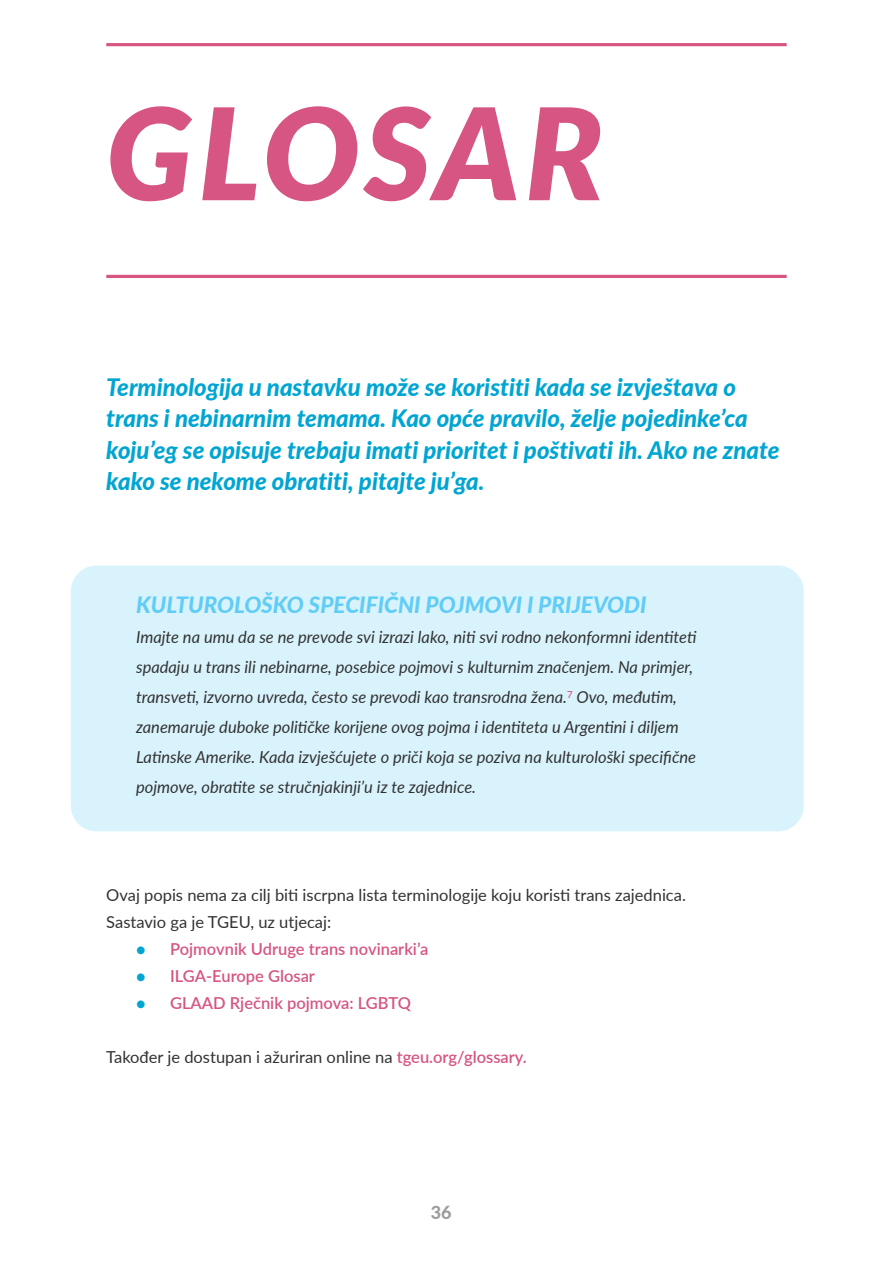
<style>
.page{position:relative;width:893px;height:1263px;background:#fff}
.page>*{position:absolute;margin:0;border:0;box-sizing:border-box;transform-origin:0 0}
.t1{font:italic 900 127.5px "Lato";letter-spacing:.035em;color:#d65583}
.t2{font:italic 800 24px/31.5px "Lato";color:#00a5d2}
.t3{font:italic 800 22.5px "Lato";color:#61cdf6}
.t4{font:800 18px "Lato";color:#9d9d9c}
.t5{font:italic 16.5px/30px "Lato";color:#323232}
.t6{font:16.5px/27px "Lato";color:#323232}
.t7{font:600 16.5px "Lato";color:#d65583}
.s1{font-weight:800;color:#00a5d2}
.s2{font-weight:600;color:#d65583}
</style>
<div class="page">
<div style="left:71px;top:566px;width:733px;height:265px;background:#d9f3fc;border-radius:26px"></div>
<hr style="left:106px;top:43px;width:681px;height:3px;background:#d65583">
<hr style="left:106px;top:275px;width:681px;height:3px;background:#d65583">
<h1 class="t1" style="left:106px;top:58px;width:499px">GLOSAR</h1>
<p class="t2" style="left:106px;top:370px;width:675px">Terminologija u nastavku može se koristiti kada se izvještava o trans i nebinarnim temama. Kao opće pravilo, želje pojedinke’ca koju’eg se opisuje trebaju imati prioritet i poštivati ih. Ako ne znate kako se nekome obratiti, pitajte ju’ga.</p>
<h3 class="t3" style="left:136px;top:588px;width:512px">KULTUROLOŠKO SPECIFIČNI POJMOVI I PRIJEVODI</h3>
<p class="t5" style="left:136px;top:621px;width:562px">Imajte na umu da se ne prevode svi izrazi lako, niti svi rodno nekonformni identiteti spadaju u trans ili nebinarne, posebice pojmovi s kulturnim značenjem. Na primjer, transveti, izvorno uvreda, često se prevodi kao transrodna žena.<sup>7</sup> Ovo, međutim, zanemaruje duboke političke korijene ovog pojma i identiteta u Argentini i diljem Latinske Amerike. Kada izvješćujete o priči koja se poziva na kulturološki specifične pojmove, obratite se stručnjakinji’u iz te zajednice.</p>
<p class="t6" style="left:106px;top:881px;width:581px">Ovaj popis nema za cilj biti iscrpna lista terminologije koju koristi trans zajednica.<br>Sastavio ga je TGEU, uz utjecaj:</p>
<p class="t7" style="left:136px;top:937px;width:294px"><span class="s1">•</span> Pojmovnik Udruge trans novinarki’a</p>
<p class="t7" style="left:136px;top:964px;width:180px"><span class="s1">•</span> ILGA-Europe Glosar</p>
<p class="t7" style="left:136px;top:991px;width:277px"><span class="s1">•</span> GLAAD Rječnik pojmova: LGBTQ</p>
<p class="t6" style="left:106px;top:1043px;width:422px">Također je dostupan i ažuriran online na <span class="s2">tgeu.org/glossary.</span></p>
<p class="t4" style="left:431px;top:1199px;width:22px">36</p>
</div>
